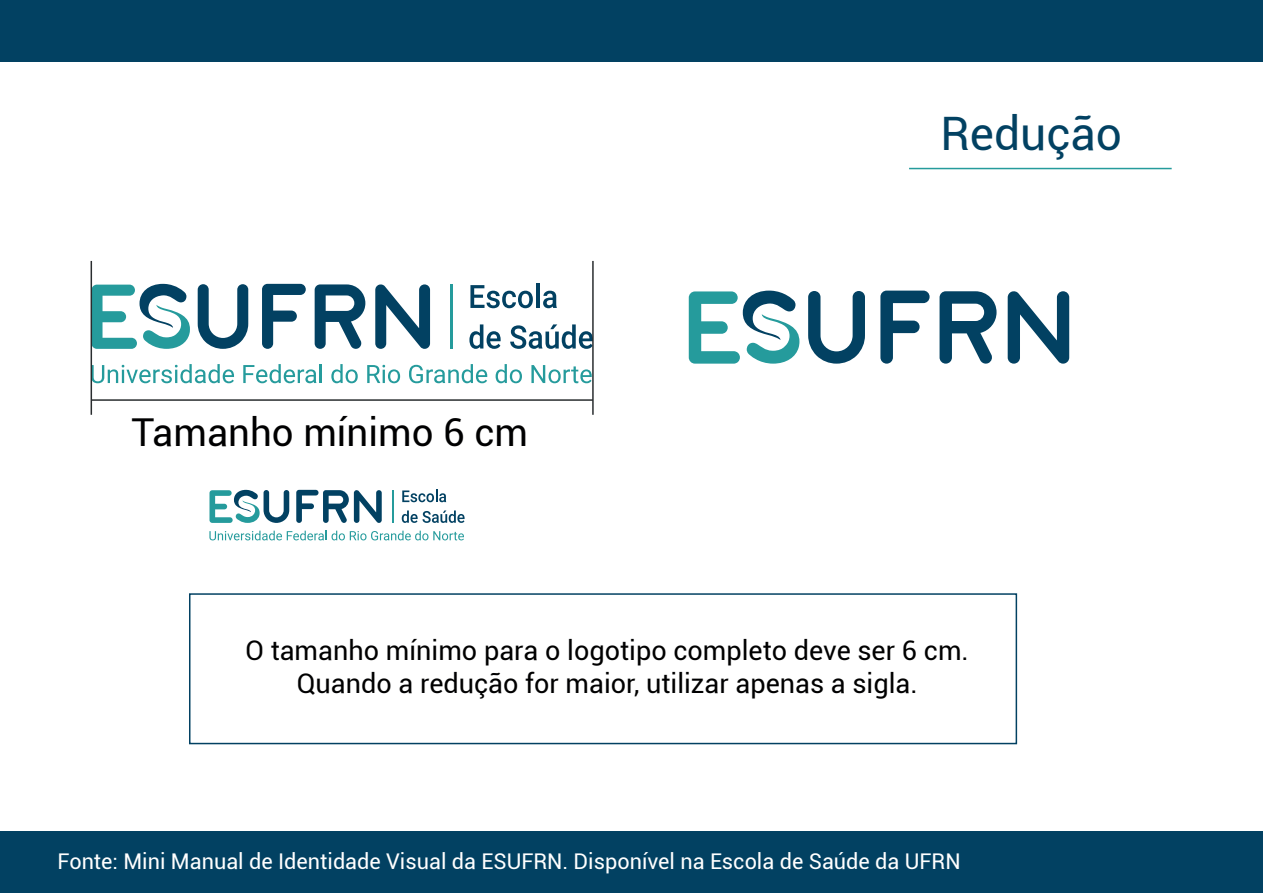
<style>
.page{position:relative;width:1263px;height:893px;background:#fff}
.page>*{position:absolute;margin:0;border:0;box-sizing:border-box;transform-origin:0 0}
.t1{font:46.2px "Roboto";color:#024162}
.t2{font:38.4px "Roboto";color:#000001}
.t3{font:27px/32.4px "Roboto";color:#000001;text-align:center}
.t4{font:21.6px "Roboto";color:#fff}
</style>
<div class="page">
<div style="left:0;top:0;width:1263px;height:62px;background:#024162"></div>
<div style="left:0;top:831px;width:1263px;height:62px;background:#024162"></div>
<hr style="left:909px;top:168px;width:263px;height:1px;background:#259b9c">
<svg style="left:92px;top:284px;width:98px;height:65px"></svg>
<svg style="left:198px;top:284px;width:50px;height:65px"></svg>
<svg style="left:262px;top:284px;width:44px;height:65px"></svg>
<svg style="left:315px;top:284px;width:50px;height:65px"></svg>
<svg style="left:375px;top:284px;width:55px;height:65px"></svg>
<svg style="left:470px;top:285px;width:63px;height:23px"></svg>
<hr style="left:536px;top:284px;width:4px;height:24px;background:#024162">
<svg style="left:543px;top:291px;width:14px;height:17px"></svg>
<svg style="left:469px;top:324px;width:32px;height:25px"></svg>
<svg style="left:510px;top:324px;width:82px;height:25px"></svg>
<hr style="left:450px;top:284px;width:3px;height:65px;background:#259b9c">
<svg style="left:92px;top:364px;width:142px;height:19px"></svg>
<svg style="left:243px;top:364px;width:79px;height:19px"></svg>
<svg style="left:331px;top:364px;width:27px;height:19px"></svg>
<svg style="left:367px;top:365px;width:33px;height:18px"></svg>
<svg style="left:409px;top:364px;width:78px;height:19px"></svg>
<svg style="left:496px;top:364px;width:26px;height:19px"></svg>
<svg style="left:531px;top:365px;width:61px;height:18px"></svg>
<div style="left:189px;top:593px;width:828px;height:151px;border:2px solid #024162"></div>
<svg style="left:689px;top:291px;width:110px;height:73px"></svg>
<svg style="left:808px;top:291px;width:57px;height:73px"></svg>
<svg style="left:880px;top:291px;width:49px;height:73px"></svg>
<svg style="left:939px;top:291px;width:57px;height:73px"></svg>
<svg style="left:1008px;top:291px;width:61px;height:73px"></svg>
<hr style="left:91px;top:261px;width:1px;height:154px;background:#292d2f">
<hr style="left:592px;top:261px;width:2px;height:154px;background:#292d2f">
<hr style="left:91px;top:399px;width:502px;height:2px;background:#292d2f">
<svg style="left:209px;top:490px;width:80px;height:33px"></svg>
<svg style="left:296px;top:490px;width:86px;height:33px"></svg>
<svg style="left:402px;top:490px;width:44px;height:12px"></svg>
<svg style="left:402px;top:510px;width:63px;height:13px"></svg>
<hr style="left:392px;top:490px;width:1px;height:33px;background:#259b9c">
<svg style="left:209px;top:531px;width:255px;height:9px"></svg>
<h2 class="t2" style="left:131px;top:406px;width:398px">Tamanho mínimo 6 cm</h2>
<h1 class="t1" style="left:940px;top:101px;width:183px">Redução</h1>
<p class="t3" style="left:246px;top:633px;width:725px">O tamanho mínimo para o logotipo completo deve ser 6 cm.<br>Quando a redução for maior, utilizar apenas a sigla.</p>
<p class="t4" style="left:58px;top:846px;width:904px">Fonte: Mini Manual de Identidade Visual da ESUFRN. Disponível na Escola de Saúde da UFRN</p>
</div>
